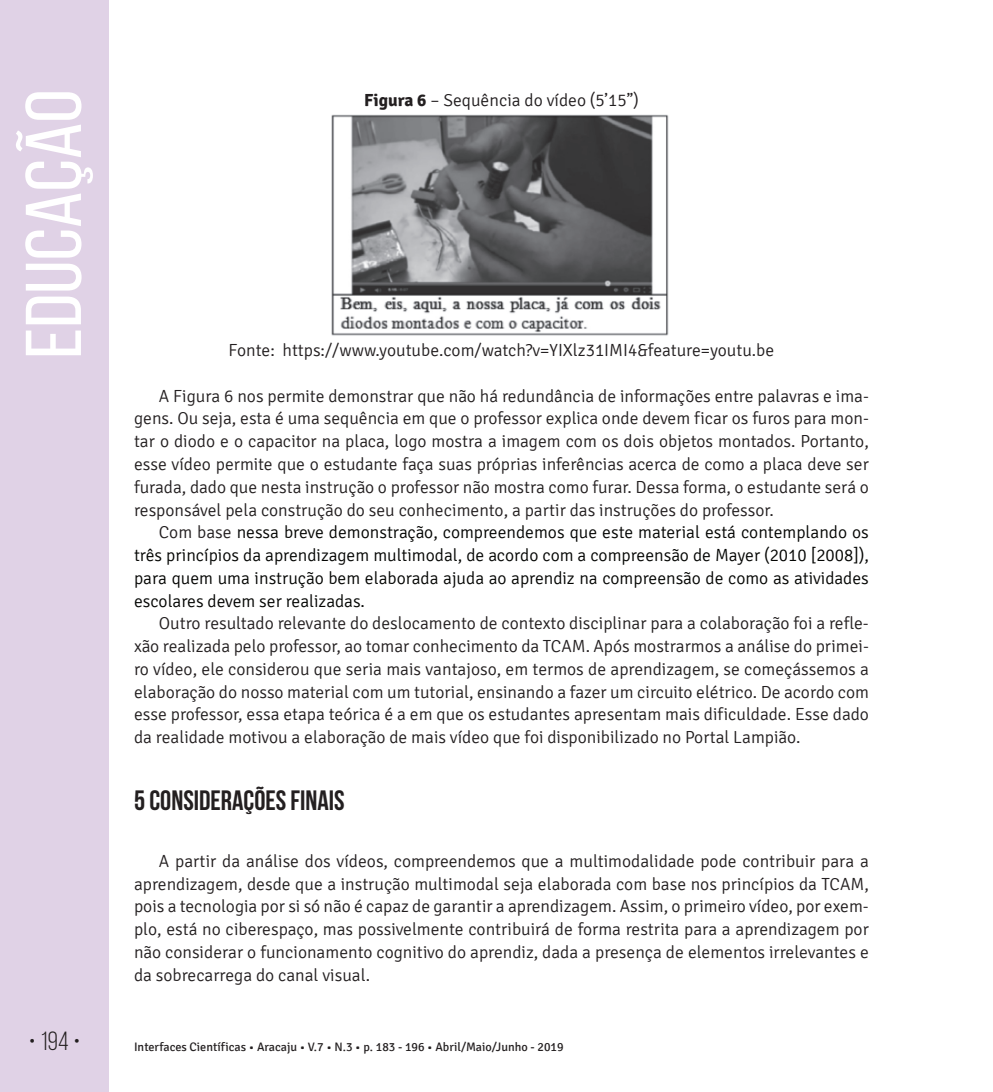
<style>
.page{position:relative;width:993px;height:1092px;background:#fff}
.page>*{position:absolute;margin:0;border:0;box-sizing:border-box;transform-origin:0 0}
.t1{font:78.75px "Bebas Neue";color:#fff;scale:1.09 1}
.t2{font:700 28px "Bebas Neue";color:#231f20}
.t3{font:26.25px "Bebas Neue";color:#231f20}
.t4{font:300 17.5px/22.8px "Signika";color:#231f20;text-align:justify}
.t5{font:300 17.5px/22.8px "Signika";color:#040503;text-align:justify}
.t6{font:12.25px "Signika";color:#231f20}
.s1{font-weight:700}
.s2{color:#231f20}
</style>
<div class="page">
<div style="left:0;top:0;width:109px;height:1091px;background:#e0d2e6"></div>
<img style="left:331px;top:114px;width:338px;height:222px">
<h1 class="t1" style="left:11px;top:358px;width:248px;rotate:-90deg">EDUCAÇÃO</h1>
<p class="t4" style="left:364px;top:89px;width:276px"><span class="s1">Figura 6</span> – Sequência do vídeo (5’15”)</p>
<p class="t4" style="left:228px;top:339px;width:547px">Fonte: https://www.youtube.com/watch?v=YIXlz31IMI4&amp;feature=youtu.be</p>
<p class="t4" style="left:134px;top:385px;width:736px;text-indent:25px">A Figura 6 nos permite demonstrar que não há redundância de informações entre palavras e ima&shy;gens. Ou seja, esta é uma sequência em que o professor explica onde devem ficar os furos para mon&shy;tar o diodo e o capacitor na placa, logo mostra a imagem com os dois objetos montados. Portanto, esse vídeo permite que o estudante faça suas próprias inferências acerca de como a placa deve ser furada, dado que nesta instrução o professor não mostra como furar. Dessa forma, o estudante será o responsável pela construção do seu conhecimento, a partir das instruções do professor.</p>
<p class="t5" style="left:134px;top:521px;width:736px;text-indent:25px"><span class="s2">Com base</span> nessa breve demonstração, compreendemos que este material está contemplando os três princípios da aprendizagem multimodal, de acordo com a compreensão de Mayer (2010 [2008]), para quem uma instrução bem elaborada ajuda ao aprendiz na compreensão de como as atividades escolares devem ser realizadas.</p>
<p class="t4" style="left:134px;top:612px;width:736px;text-indent:25px">Outro resultado relevante do deslocamento de contexto disciplinar para a colaboração foi a refle&shy;xão realizada pelo professor, ao tomar conhecimento da TCAM. Após mostrarmos a análise do primei&shy;ro vídeo, ele considerou que seria mais vantajoso, em termos de aprendizagem, se começássemos a elaboração do nosso material com um tutorial, ensinando a fazer um circuito elétrico. De acordo com esse professor, essa etapa teórica é a em que os estudantes apresentam mais dificuldade. Esse dado da realidade motivou a elaboração de mais vídeo que foi disponibilizado no Portal Lampião.</p>
<h2 class="t2" style="left:134px;top:785px;width:212px">5 CONSIDERAÇÕES FINAIS</h2>
<p class="t4" style="left:134px;top:849px;width:736px;text-indent:25px">A partir da análise dos vídeos, compreendemos que a multimodalidade pode contribuir para a aprendizagem, desde que a instrução multimodal seja elaborada com base nos princípios da TCAM, pois a tecnologia por si só não é capaz de garantir a aprendizagem. Assim, o primeiro vídeo, por exem&shy;plo, está no ciberespaço, mas possivelmente contribuirá de forma restrita para a aprendizagem por não considerar o funcionamento cognitivo do aprendiz, dada a presença de elementos irrelevantes e da sobrecarrega do canal visual.</p>
<h3 class="t3" style="left:29px;top:1026px;width:53px">• 194 •</h3>
<p class="t6" style="left:134px;top:1040px;width:431px">Interfaces Científicas • Aracaju • V.7 • N.3 • p. 183 - 196 • Abril/Maio/Junho - 2019</p>
</div>
